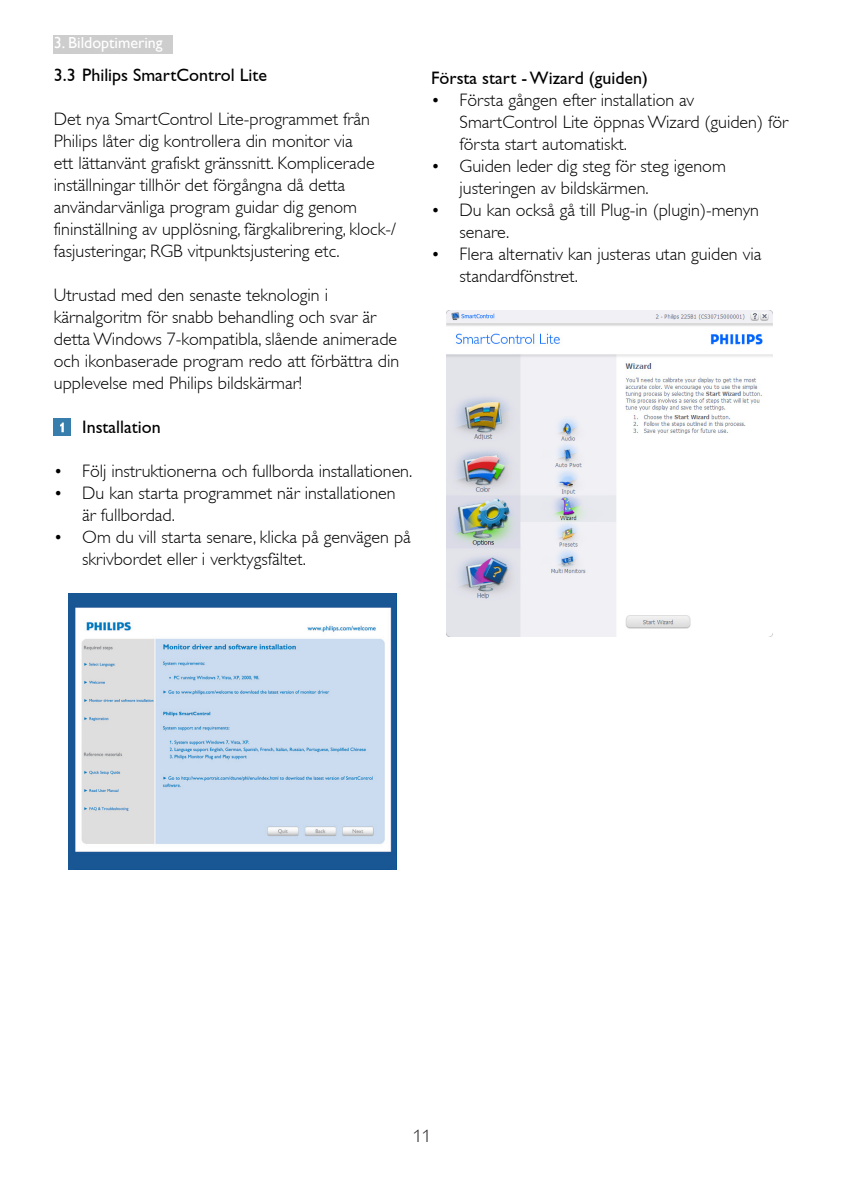
<style>
.page{position:relative;width:842px;height:1191px;background:#fff}
.page>*{position:absolute;margin:0;border:0;box-sizing:border-box;transform-origin:0 0}
.t1{font:300 18px/22px "Gill Alt One";color:#000}
.Heading_2-1{font:18px "Gill Alt One";color:#000}
.t2{font:300 18px "Gill Alt One";color:#231f20}
.t3{font:16px "Gill Sans Alt One WGL";color:#fff}
</style>
<div class="page">
<div style="left:54px;top:35px;width:119px;height:18px;background:#cdcdcd"></div>
<div style="left:54px;top:419px;width:17px;height:17px;background:#377eac"></div>
<svg style="left:60px;top:422px;width:4px;height:10px"></svg>
<img style="left:68px;top:594px;width:328px;height:276px">
<img style="left:447px;top:311px;width:326px;height:326px">
<p class="t3" style="left:54px;top:32px;width:110px">3. Bildoptimering</p>
<p class="Heading_2-1" style="left:54px;top:65px;width:215px">3.3 Philips SmartControl Lite</p>
<p class="t1" style="left:54px;top:108px;width:344px">Det nya SmartControl Lite-programmet från Philips låter dig kontrollera din monitor via<br>ett lättanvänt grafiskt gränssnitt. Komplicerade inställningar tillhör det förgångna då detta användarvänliga program guidar dig genom fininställning av upplösning, färgkalibrering, klock-/ fasjusteringar, RGB vitpunktsjustering etc.</p>
<p class="t1" style="left:54px;top:284px;width:347px">Utrustad med den senaste teknologin i kärnalgoritm för snabb behandling och svar är detta Windows 7-kompatibla, slående animerade och ikonbaserade program redo att förbättra din upplevelse med Philips bildskärmar!</p>
<p class="Heading_2-1" style="left:82px;top:417px;width:80px">Installation</p>
<p class="t1" style="left:54px;top:460px;width:360px">• Följ instruktionerna och fullborda installationen.</p>
<p class="t1" style="left:82px;top:482px;width:315px;text-indent:-28px">• Du kan starta programmet när installationen är fullbordad.</p>
<p class="t1" style="left:82px;top:526px;width:330px;text-indent:-28px">• Om du vill starta senare, klicka på genvägen på skrivbordet eller i verktygsfältet.</p>
<p class="Heading_2-1" style="left:431px;top:67px;width:218px">Första start - Wizard (guiden)</p>
<p class="t1" style="left:459px;top:89px;width:330px;text-indent:-28px">• Första gången efter installation av<br>SmartControl Lite öppnas Wizard (guiden) för första start automatiskt.</p>
<p class="t1" style="left:459px;top:155px;width:268px;text-indent:-28px">• Guiden leder dig steg för steg igenom justeringen av bildskärmen.</p>
<p class="t1" style="left:459px;top:199px;width:301px;text-indent:-28px">• Du kan också gå till Plug-in (plugin)-menyn senare.</p>
<p class="t1" style="left:459px;top:243px;width:303px;text-indent:-28px">• Flera alternativ kan justeras utan guiden via standardfönstret.</p>
<p class="t2" style="left:413px;top:1126px;width:19px">11</p>
</div>
